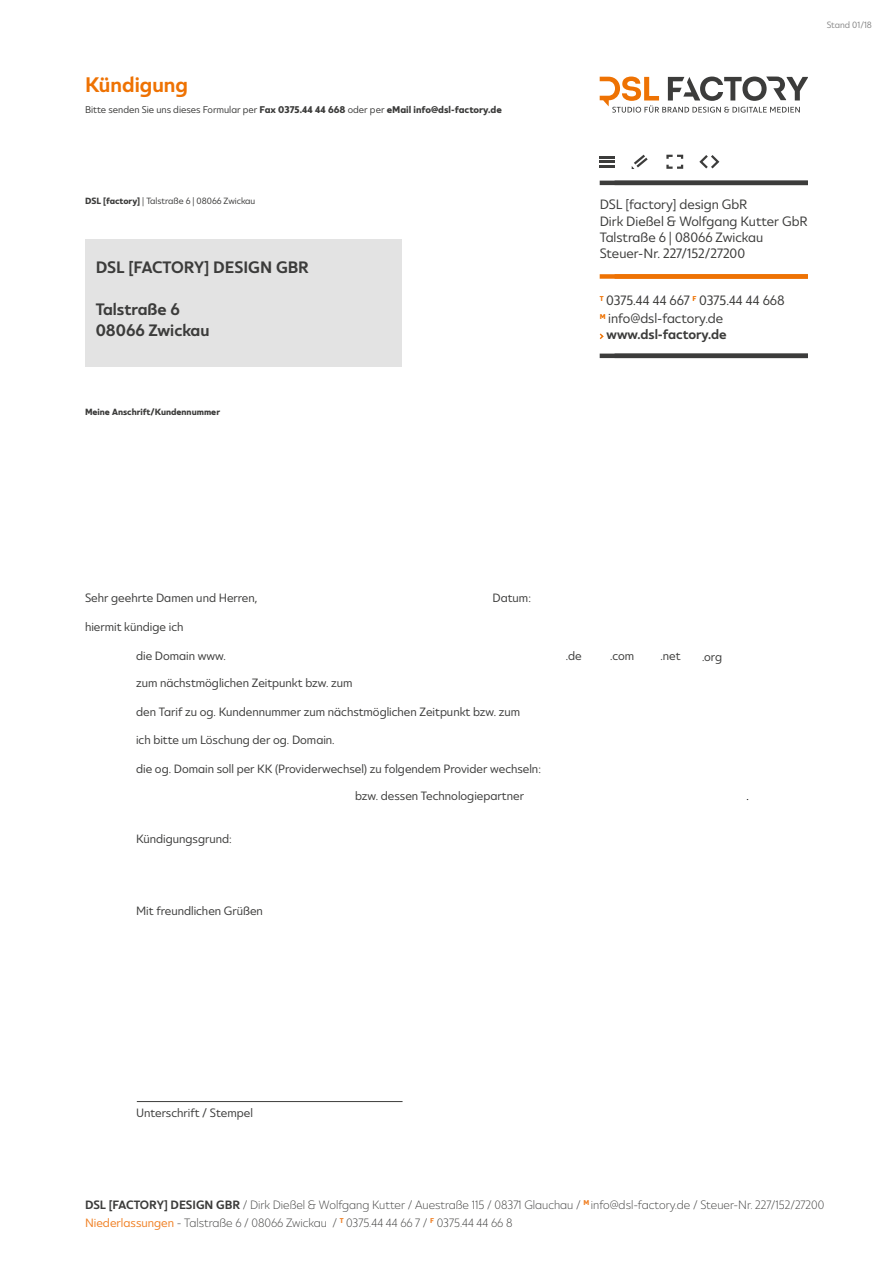
<style>
.page{position:relative;width:893px;height:1263px;background:#fff}
.page>*{position:absolute;margin:0;border:0;box-sizing:border-box;transform-origin:0 0}
.t1{font:21px "Ultine Con Dem";color:#ee7203}
.t2{font:16.5px/21px "Ultine Con Dem";color:#3c3c3b}
.t3{font:13.5px/16.2px "Ultine Con Reg";color:#3c3c3b}
.t4{font:13.5px "Ultine Con Dem";color:#3c3c3b}
.t5{font:12px "Ultine Con Reg";color:#3c3c3b}
.t6{font:12px/18px "Ultine Con Lig";color:#3c3c3b}
.t7{font:12px "Ultine Con Reg";color:#000}
.t8{font:9.75px "Ultine Con Reg";color:#3c3c3b}
.t9{font:9px "Ultine Con Reg";color:#3c3c3b}
.t10{font:9px "Ultine Con Bol";color:#3c3c3b}
.t11{font:9px "Ultine Con Reg";color:#878787}
.s1{font-family:"Ultine Con Bol"}
.s2{font-family:"Ultine Con Dem"}
.s3{font-family:"Ultine Con Reg";color:#f08126}
</style>
<div class="page">
<div style="left:85px;top:239px;width:317px;height:128px;background:#e3e3e3"></div>
<svg style="left:600px;top:76px;width:208px;height:37px"></svg>
<hr style="left:600px;top:181px;width:208px;height:4px;background:#3c3c3b">
<div style="left:600px;top:274px;width:208px;height:5px;background:#ee7203"></div>
<hr style="left:600px;top:354px;width:208px;height:4px;background:#3c3c3b">
<svg style="left:699px;top:155px;width:20px;height:13px"></svg>
<svg style="left:666px;top:155px;width:17px;height:4px"></svg>
<svg style="left:666px;top:165px;width:17px;height:4px"></svg>
<svg style="left:632px;top:155px;width:16px;height:14px"></svg>
<svg style="left:600px;top:156px;width:15px;height:12px"></svg>
<svg style="left:600px;top:333px;width:3px;height:6px"></svg>
<hr style="left:137px;top:1101px;width:266px;height:1px;background:#3c3c3b">
<h1 class="t1" style="left:85px;top:72px;width:104px">Kündigung</h1>
<p class="t8" style="left:85px;top:104px;width:418px">Bitte senden Sie uns dieses Formular per <span class="s1">Fax 0375.44 44 668</span> oder per <span class="s1">eMail info@dsl-factory.de</span></p>
<p class="t9" style="left:85px;top:196px;width:172px"><span class="s1">DSL [factory]</span> | Talstraße 6 | 08066 Zwickau</p>
<h2 class="t2" style="left:96px;top:256px;width:215px">DSL [FACTORY] DESIGN GBR</h2>
<h2 class="t2" style="left:96px;top:298px;width:115px">Talstraße 6<br>08066 Zwickau</h2>
<p class="t10" style="left:85px;top:406px;width:137px">Meine Anschrift/Kundennummer</p>
<p class="t11" style="left:827px;top:19px;width:47px">Stand 01/18</p>
<p class="t3" style="left:600px;top:197px;width:209px">DSL [factory] design GbR<br>Dirk Dießel &amp; Wolfgang Kutter GbR<br>Talstraße 6 | 08066 Zwickau<br>Steuer-Nr. 227/152/27200</p>
<p class="t3" style="left:600px;top:291px;width:186px;line-height:18px"><sup>T</sup> 0375.44 44 667 <sup>F</sup> 0375.44 44 668<br><sup>M</sup> info@dsl-factory.de</p>
<p class="t4" style="left:607px;top:326px;width:122px">www.dsl-factory.de</p>
<p class="t5" style="left:85px;top:591px;width:174px">Sehr geehrte Damen und Herren,</p>
<p class="t5" style="left:492px;top:591px;width:40px">Datum:</p>
<p class="t5" style="left:85px;top:620px;width:100px">hiermit kündige ich</p>
<p class="t5" style="left:136px;top:648px;width:91px">die Domain www.</p>
<p class="t5" style="left:136px;top:675px;width:218px">zum nächstmöglichen Zeitpunkt bzw. zum</p>
<p class="t5" style="left:136px;top:704px;width:386px">den Tarif zu og. Kundennummer zum nächstmöglichen Zeitpunkt bzw. zum</p>
<p class="t5" style="left:136px;top:733px;width:200px">ich bitte um Löschung der og. Domain.</p>
<p class="t5" style="left:136px;top:762px;width:406px">die og. Domain soll per KK (Providerwechsel) zu folgendem Provider wechseln:</p>
<p class="t5" style="left:355px;top:789px;width:170px">bzw. dessen Technologiepartner</p>
<p class="t7" style="left:746px;top:789px;width:4px">.</p>
<p class="t5" style="left:136px;top:832px;width:97px">Kündigungsgrund:</p>
<p class="t5" style="left:566px;top:649px;width:17px">.de</p>
<p class="t5" style="left:610px;top:649px;width:25px">.com</p>
<p class="t5" style="left:660px;top:649px;width:22px">.net</p>
<p class="t5" style="left:702px;top:650px;width:22px">.org</p>
<p class="t5" style="left:136px;top:904px;width:128px">Mit freundlichen Grüßen</p>
<p class="t5" style="left:136px;top:1106px;width:118px">Unterschrift / Stempel</p>
<p class="t6" style="left:85px;top:1196px;width:741px"><span class="s2">DSL [FACTORY] DESIGN GBR</span> / Dirk Dießel &amp; Wolfgang Kutter / Auestraße 115 / 08371 Glauchau / <sup>M</sup> info@dsl-factory.de / Steuer-Nr. 227/152/27200<br><span class="s3">Niederlassungen</span> - Talstraße 6 / 08066 Zwickau / <sup>T</sup> 0375.44 44 66 7 / <sup>F</sup> 0375.44 44 66 8</p>
</div>
